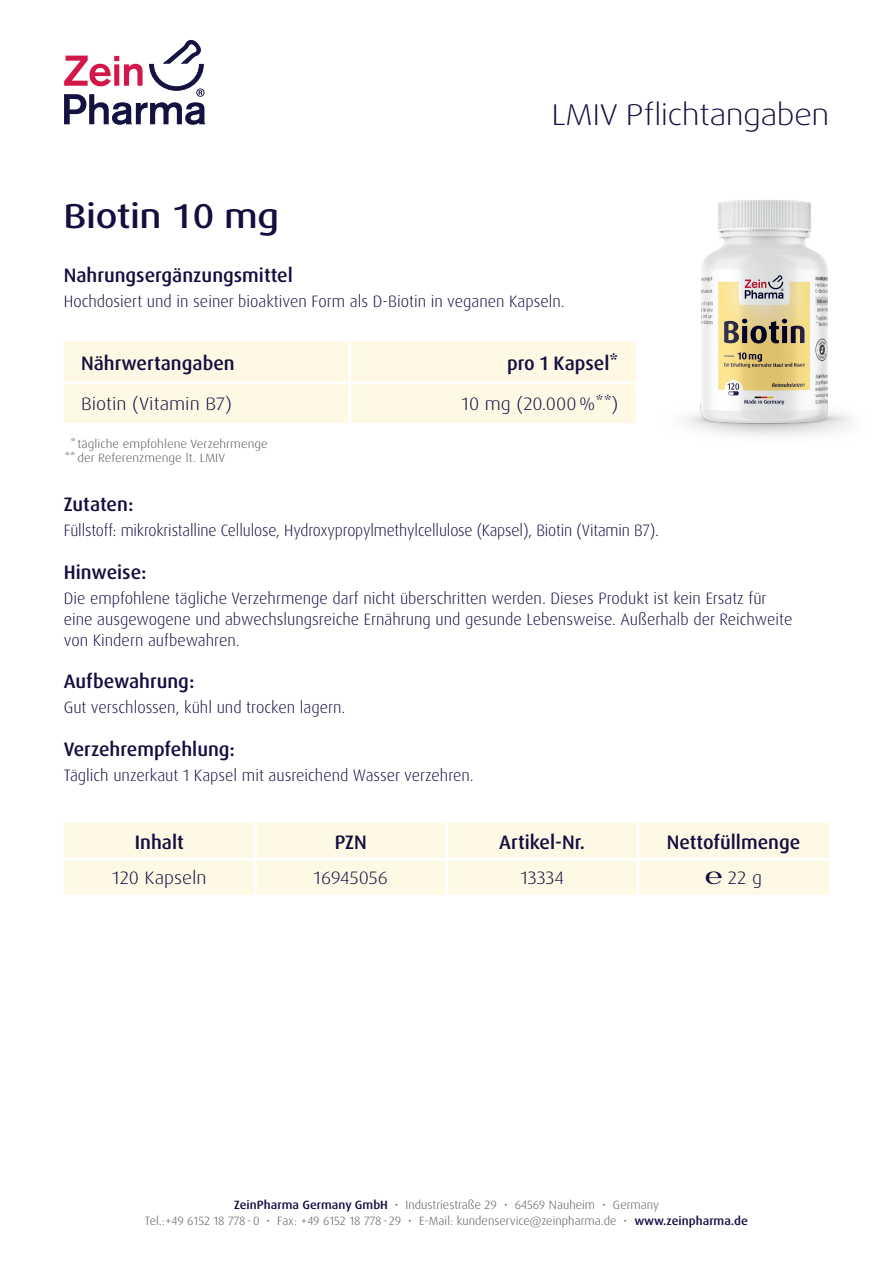
<style>
.page{position:relative;width:893px;height:1263px;background:#fff}
.page>*{position:absolute;margin:0;border:0;box-sizing:border-box;transform-origin:0 0}
.t1{font:500 expanded 34.5px "Dax Pro";color:#140d40}
.t2{font:300 expanded 30px "Dax Pro";color:#140d40}
.t3{font:500 19.5px "Dax Pro";color:#140d40}
.t4{font:300 18px "Dax Pro";color:#140d40;scale:1.1 1}
.t5{font:300 16.5px/21px "Dax Pro";color:#140d40}
.t6{font:300 12px/16.5px "Dax Pro";color:#57585a;text-align:center;scale:1.05 1}
.t7{font:300 12px/14.4px "Dax Pro";color:#57585a;scale:1.1 1}
.s1{font-weight:500;color:#140d40}
</style>
<div class="page">
<svg style="left:64px;top:39px;width:142px;height:86px"></svg>
<div style="left:64px;top:341px;width:470px;height:82px;background:#fef8e4"></div>
<hr style="left:348px;top:341px;width:3px;height:40px;background:#fff">
<hr style="left:64px;top:381px;width:286px;height:3px;background:#fff">
<hr style="left:350px;top:381px;width:286px;height:3px;background:#fff">
<hr style="left:348px;top:384px;width:3px;height:39px;background:#fff">
<img style="left:534px;top:200px;width:318px;height:236px">
<div style="left:64px;top:823px;width:765px;height:72px;background:#fef8e4"></div>
<hr style="left:254px;top:823px;width:3px;height:35px;background:#fff">
<hr style="left:445px;top:823px;width:3px;height:35px;background:#fff">
<hr style="left:636px;top:823px;width:3px;height:35px;background:#fff">
<hr style="left:64px;top:858px;width:191px;height:3px;background:#fff">
<hr style="left:255px;top:858px;width:191px;height:3px;background:#fff">
<hr style="left:254px;top:861px;width:3px;height:34px;background:#fff">
<hr style="left:446px;top:858px;width:192px;height:3px;background:#fff">
<hr style="left:445px;top:861px;width:3px;height:34px;background:#fff">
<hr style="left:638px;top:858px;width:191px;height:3px;background:#fff">
<hr style="left:636px;top:861px;width:3px;height:34px;background:#fff">
<h2 class="t2" style="left:552px;top:96px;width:279px">LMIV Pflichtangaben</h2>
<h1 class="t1" style="left:64px;top:194px;width:217px">Biotin 10 mg</h1>
<p class="t3" style="left:64px;top:262px;width:231px">Nahrungsergänzungsmittel</p>
<p class="t5" style="left:64px;top:291px;width:503px">Hochdosiert und in seiner bioaktiven Form als D-Biotin in veganen Kapseln.</p>
<p class="t3" style="left:81px;top:350px;width:155px">Nährwertangaben</p>
<p class="t3" style="left:507px;top:350px;width:113px">pro 1 Kapsel*</p>
<p class="t4" style="left:81px;top:392px;width:139px">Biotin (Vitamin B7)</p>
<p class="t4" style="left:462px;top:392px;width:144px">10 mg (20.000%**)</p>
<p class="t7" style="left:65px;top:436px;width:186px;text-indent:6px">* tägliche empfohlene Verzehrmenge **der Referenzmenge lt. LMIV</p>
<p class="t3" style="left:64px;top:492px;width:71px">Zutaten:</p>
<p class="t5" style="left:64px;top:520px;width:597px">Füllstoff: mikrokristalline Cellulose, Hydroxypropylmethylcellulose (Kapsel), Biotin (Vitamin B7).</p>
<p class="t3" style="left:64px;top:559px;width:84px">Hinweise:</p>
<p class="t5" style="left:64px;top:588px;width:730px">Die empfohlene tägliche Verzehrmenge darf nicht überschritten werden. Dieses Produkt ist kein Ersatz für eine ausgewogene und abwechslungsreiche Ernährung und gesunde Lebensweise. Außerhalb der Reichweite von Kindern aufbewahren.</p>
<p class="t3" style="left:64px;top:669px;width:132px">Aufbewahrung:</p>
<p class="t5" style="left:64px;top:697px;width:283px">Gut verschlossen, kühl und trocken lagern.</p>
<p class="t3" style="left:64px;top:736px;width:173px">Verzehrempfehlung:</p>
<p class="t5" style="left:64px;top:765px;width:412px">Täglich unzerkaut 1 Kapsel mit ausreichend Wasser verzehren.</p>
<p class="t3" style="left:135px;top:829px;width:50px">Inhalt</p>
<p class="t3" style="left:335px;top:829px;width:34px">PZN</p>
<p class="t3" style="left:499px;top:829px;width:87px">Artikel-Nr.</p>
<p class="t3" style="left:667px;top:829px;width:135px">Nettofüllmenge</p>
<p class="t4" style="left:112px;top:866px;width:87px">120 Kapseln</p>
<p class="t4" style="left:314px;top:866px;width:69px">16945056</p>
<p class="t4" style="left:520px;top:866px;width:41px">13334</p>
<p class="t4" style="left:705px;top:866px;width:53px">℮ 22 g</p>
<p class="t6" style="left:145px;top:1196px;width:576px"><span class="s1">ZeinPharma Germany GmbH</span> • Industriestraße 29 • 64569 Nauheim • Germany<br>Tel.:+49 6152 18 778-0 • Fax: +49 6152 18 778- 29 • E-Mail: kundenservice@zeinpharma.de • <span class="s1">www.zeinpharma.de</span></p>
</div>
